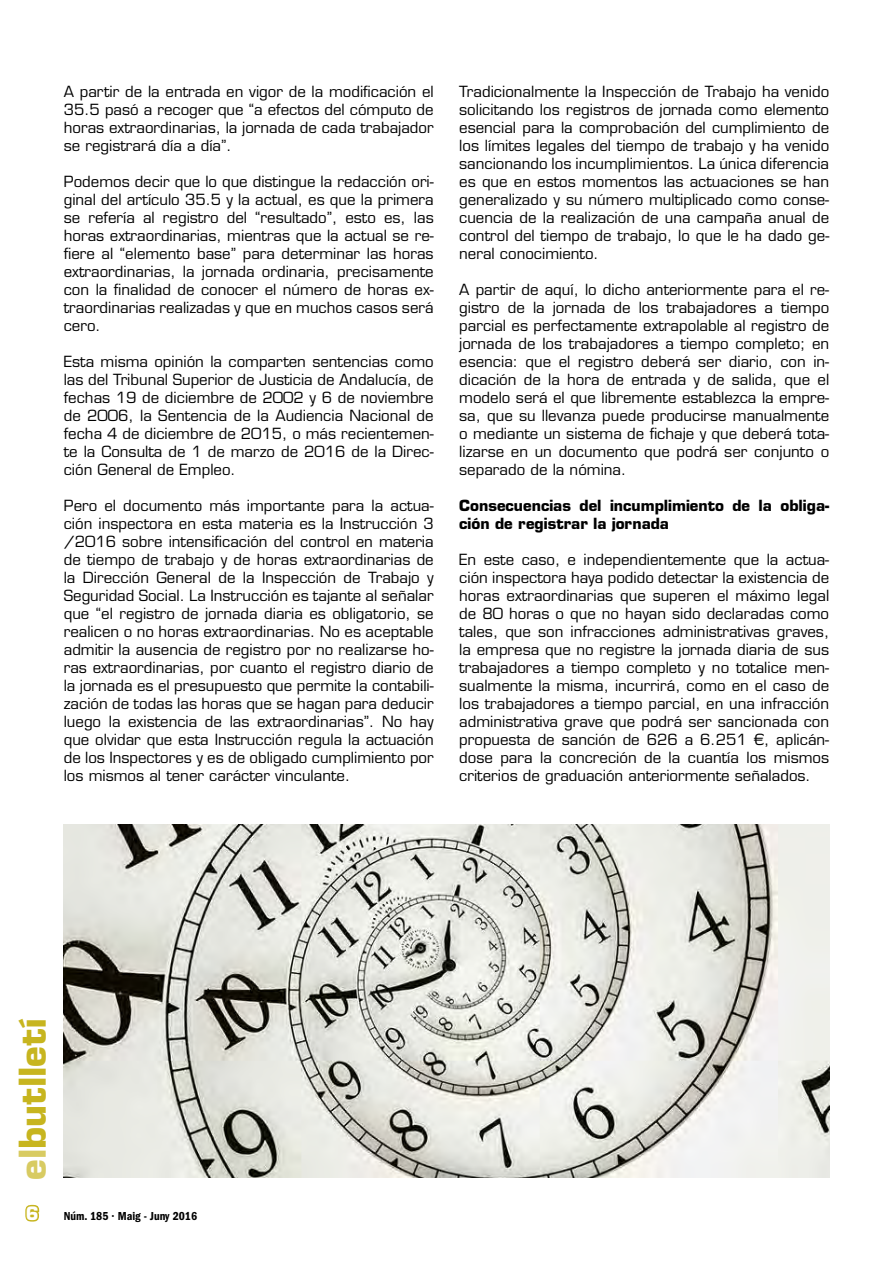
<style>
.page{position:relative;width:893px;height:1263px;background:#fff}
.page>*{position:absolute;margin:0;border:0;box-sizing:border-box;transform-origin:0 0}
.t1{font:700 36px "Eurostile";color:#c7b51f}
.t2{font:700 18px "Eurostile";color:#fff}
.t3{font:15px/18px "Eurostile";color:#000;text-align:justify}
.t4{font:700 15px/18px "Eurostile";color:#000}
.t5{font:600 condensed 12px "Franklin Gothic";color:#000}
.s1{color:#d8cb62}
.s2{font-weight:400;font-size:18px;color:#fff}
</style>
<div class="page">
<svg style="left:25px;top:1204px;width:15px;height:18px"></svg>
<img style="left:64px;top:825px;width:765px;height:353px">
<p class="t3" style="left:64px;top:83px;width:371px">A partir de la entrada en vigor de la modificación el 35.5 pasó a recoger que “a efectos del cómputo de horas extraordinarias, la jornada de cada trabajador se registrará día a día”.</p>
<p class="t3" style="left:64px;top:173px;width:371px">Podemos decir que lo que distingue la redacción ori&shy;ginal del artículo 35.5 y la actual, es que la primera se refería al registro del “resultado”, esto es, las horas extraordinarias, mientras que la actual se re&shy;fiere al “elemento base” para determinar las horas extraordinarias, la jornada ordinaria, precisamente con la finalidad de conocer el número de horas ex&shy;traordinarias realizadas y que en muchos casos será cero.</p>
<p class="t3" style="left:64px;top:353px;width:371px">Esta misma opinión la comparten sentencias como las del Tribunal Superior de Justicia de Andalucía, de fechas 19 de diciembre de 2002 y 6 de noviembre de 2006, la Sentencia de la Audiencia Nacional de fecha 4 de diciembre de 2015, o más recientemen&shy;te la Consulta de 1 de marzo de 2016 de la Direc&shy;ción General de Empleo.</p>
<p class="t3" style="left:64px;top:497px;width:371px">Pero el documento más importante para la actua&shy;ción inspectora en esta materia es la Instrucción 3 /2016 sobre intensificación del control en materia de tiempo de trabajo y de horas extraordinarias de la Dirección General de la Inspección de Trabajo y Seguridad Social. La Instrucción es tajante al señalar que “el registro de jornada diaria es obligatorio, se realicen o no horas extraordinarias. No es aceptable admitir la ausencia de registro por no realizarse ho&shy;ras extraordinarias, por cuanto el registro diario de la jornada es el presupuesto que permite la contabili&shy;zación de todas las horas que se hagan para deducir luego la existencia de las extraordinarias”. No hay que olvidar que esta Instrucción regula la actuación de los Inspectores y es de obligado cumplimiento por los mismos al tener carácter vinculante.</p>
<p class="t3" style="left:459px;top:83px;width:371px">Tradicionalmente la Inspección de Trabajo ha venido solicitando los registros de jornada como elemento esencial para la comprobación del cumplimiento de los límites legales del tiempo de trabajo y ha venido sancionando los incumplimientos. La única diferencia es que en estos momentos las actuaciones se han generalizado y su número multiplicado como conse&shy;cuencia de la realización de una campaña anual de control del tiempo de trabajo, lo que le ha dado ge&shy;neral conocimiento.</p>
<p class="t3" style="left:459px;top:281px;width:371px">A partir de aquí, lo dicho anteriormente para el re&shy;gistro de la jornada de los trabajadores a tiempo parcial es perfectamente extrapolable al registro de jornada de los trabajadores a tiempo completo; en esencia: que el registro deberá ser diario, con in&shy;dicación de la hora de entrada y de salida, que el modelo será el que libremente establezca la empre&shy;sa, que su llevanza puede producirse manualmente o mediante un sistema de fichaje y que deberá tota&shy;lizarse en un documento que podrá ser conjunto o separado de la nómina.</p>
<p class="t4" style="left:459px;top:496px;width:371px">Consecuencias del incumplimiento de la obliga&shy;ción de registrar la jornada</p>
<p class="t3" style="left:459px;top:551px;width:371px">En este caso, e independientemente que la actua&shy;ción inspectora haya podido detectar la existencia de horas extraordinarias que superen el máximo legal de 80 horas o que no hayan sido declaradas como tales, que son infracciones administrativas graves, la empresa que no registre la jornada diaria de sus trabajadores a tiempo completo y no totalice men&shy;sualmente la misma, incurrirá, como en el caso de los trabajadores a tiempo parcial, en una infracción administrativa grave que podrá ser sancionada con propuesta de sanción de 626 a 6.251 €, aplicán&shy;dose para la concreción de la cuantía los mismos criterios de graduación anteriormente señalados.</p>
<h1 class="t1" style="left:10px;top:1180px;width:162px;rotate:-90deg"><span class="s1">el</span>butlletí</h1>
<p class="t2" style="left:26px;top:1202px;width:14px">6</p>
<p class="t5" style="left:41px;top:1209px;width:158px"><span class="s2">6</span> Núm. 185 · Maig - Juny 2016</p>
</div>
